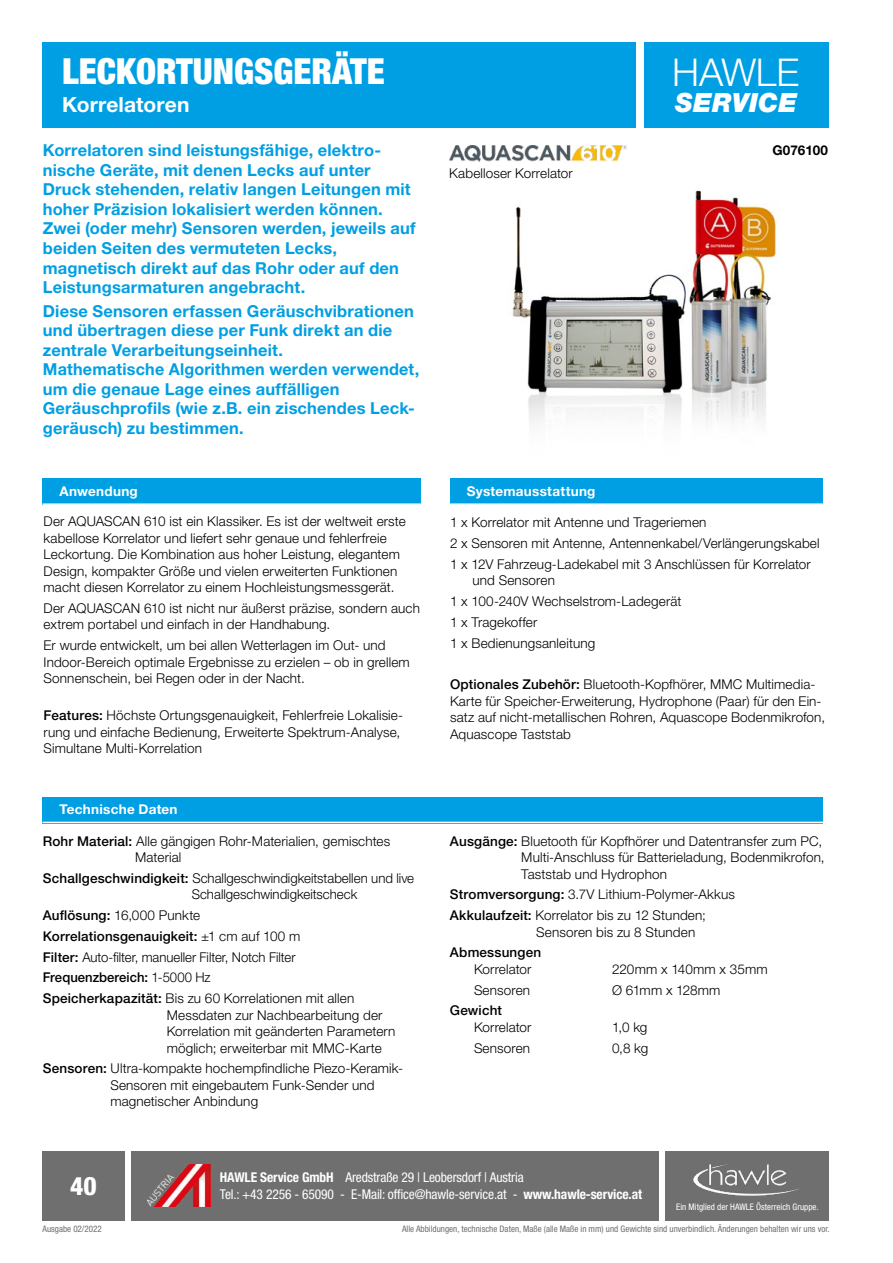
<style>
.page{position:relative;width:893px;height:1263px;background:#fff}
.page>*{position:absolute;margin:0;border:0;box-sizing:border-box;transform-origin:0 0}
.t1{font:300 38.4px "Helvetica Neue LT Pro";letter-spacing:-.005em;color:#fff}
.t2{font:900 condensed 36px "Helvetica Neue LT Pro";color:#fff}
.t3{font:italic 900 26.55px "Helvetica Neue LT Pro";letter-spacing:.005em;color:#fff}
.t4{font:800 condensed 25.5px "Helvetica Neue LT Pro";color:#fff}
.t5{font:700 21px "Helvetica Neue LT Pro";letter-spacing:.005em;color:#fff}
.t6{font:700 16.5px/19.5px "Helvetica Neue LT Pro";letter-spacing:.01em;color:#009fe3}
.t7{font:300 13.5px/16.5px "Helvetica Neue LT Pro";letter-spacing:.01em;color:#000}
.t8{font:condensed 13.5px/16.2px "Helvetica Neue LT Pro";letter-spacing:-.01em;color:#fff}
.t9{font:700 13.5px "Helvetica Neue LT Pro";letter-spacing:.02em;color:#fff}
.t10{font:500 13.5px "Helvetica Neue LT Pro";letter-spacing:.01em;color:#000}
.t11{font:300 13.5px "Helvetica Neue LT Pro";letter-spacing:-.015em;color:#000}
.t12{font:700 13.5px "Helvetica Neue LT Pro";color:#000}
.t13{font:condensed 9px "Helvetica Neue LT Pro";color:#706f6f}
.t14{font:condensed 9px "Helvetica Neue LT Pro";color:#fff}
.s1{font-weight:500}
.s2{font-weight:700}
</style>
<div class="page">
<div style="left:43px;top:43px;width:593px;height:85px;background:#009fe3"></div>
<div style="left:131px;top:1151px;width:528px;height:69px;background:#706f6f"></div>
<img style="left:147px;top:1164px;width:64px;height:42px">
<div style="left:644px;top:43px;width:185px;height:85px;background:#009fe3"></div>
<div style="left:665px;top:1151px;width:164px;height:69px;background:#706f6f"></div>
<img style="left:693px;top:1164px;width:106px;height:32px">
<div style="left:43px;top:1151px;width:82px;height:69px;background:#706f6f"></div>
<div style="left:43px;top:479px;width:378px;height:26px;background:#009fe3"></div>
<hr style="left:43px;top:503px;width:378px;height:2px;background:#fff">
<img style="left:512px;top:190px;width:265px;height:234px">
<div style="left:450px;top:479px;width:373px;height:26px;background:#009fe3"></div>
<hr style="left:450px;top:503px;width:379px;height:2px;background:#fff">
<div style="left:43px;top:797px;width:780px;height:26px;background:#009fe3"></div>
<hr style="left:43px;top:822px;width:786px;height:1px;background:#fff">
<img style="left:449px;top:145px;width:178px;height:17px">
<h2 class="t2" style="left:62px;top:49px;width:324px">LECKORTUNGSGERÄTE</h2>
<h3 class="t5" style="left:62px;top:91px;width:129px">Korrelatoren</h3>
<p class="t6" style="left:43px;top:140px;width:374px">Korrelatoren sind leistungsfähige, elektro&shy;nische Geräte, mit denen Lecks auf unter Druck stehenden, relativ langen Leitungen mit hoher Präzision lokalisiert werden können.<br>Zwei (oder mehr) Sensoren werden, jeweils auf beiden Seiten des vermuteten Lecks, magnetisch direkt auf das Rohr oder auf den Leistungsarmaturen angebracht.</p>
<p class="t6" style="left:43px;top:301px;width:378px">Diese Sensoren erfassen Geräuschvibrationen und übertragen diese per Funk direkt an die zentrale Verarbeitungseinheit.<br>Mathematische Algorithmen werden verwendet, um die genaue Lage eines auffälligen Geräuschprofils (wie z.B. ein zischendes Leck&shy;geräusch) zu bestimmen.</p>
<p class="t9" style="left:60px;top:483px;width:80px">Anwendung</p>
<p class="t7" style="left:44px;top:513px;width:364px">Der AQUASCAN 610 ist ein Klassiker. Es ist der weltweit erste kabellose Korrelator und liefert sehr genaue und fehlerfreie Leckortung. Die Kombination aus hoher Leistung, elegantem Design, kompakter Größe und vielen erweiterten Funktionen macht diesen Korrelator zu einem Hochleistungsmessgerät.</p>
<p class="t7" style="left:44px;top:600px;width:378px">Der AQUASCAN 610 ist nicht nur äußerst präzise, sondern auch extrem portabel und einfach in der Handhabung.</p>
<p class="t7" style="left:44px;top:637px;width:368px">Er wurde entwickelt, um bei allen Wetterlagen im Out- und<br>Indoor-Bereich optimale Ergebnisse zu erzielen – ob in grellem<br>Sonnenschein, bei Regen oder in der Nacht.</p>
<p class="t7" style="left:44px;top:707px;width:361px"><span class="s1">Features:</span> Höchste Ortungsgenauigkeit, Fehlerfreie Lokalisie&shy;rung und einfache Bedienung, Erweiterte Spektrum-Analyse,<br>Simultane Multi-Korrelation</p>
<p class="t9" style="left:60px;top:801px;width:120px">Technische Daten</p>
<p class="t7" style="left:135px;top:832px;width:257px;text-indent:-92px"><span class="s1">Rohr Material:</span> Alle gängigen Rohr-Materialien, gemischtes<br>Material</p>
<p class="t7" style="left:192px;top:869px;width:224px;text-indent:-149px"><span class="s1">Schallgeschwindigkeit:</span> Schallgeschwindigkeitstabellen und live<br>Schallgeschwindigkeitscheck</p>
<p class="t7" style="left:43px;top:905px;width:313px;line-height:20.7px"><span class="s1">Auflösung:</span> 16,000 Punkte <span class="s1">Korrelationsgenauigkeit:</span> ±1 cm auf 100 m<br><span class="s1">Filter:</span> Auto-filter, manueller Filter, Notch Filter <span class="s1">Frequenzbereich:</span> 1-5000 Hz<br><span class="s1">Speicherkapazität:</span> Bis zu 60 Korrelationen mit allen</p>
<p class="t7" style="left:167px;top:1006px;width:230px">Messdaten zur Nachbearbeitung der<br>Korrelation mit geänderten Parametern möglich; erweiterbar mit MMC-Karte</p>
<p class="t7" style="left:110px;top:1060px;width:294px;text-indent:-68px"><span class="s1">Sensoren:</span> Ultra-kompakte hochempfindliche Piezo-Keramik-<br>Sensoren mit eingebautem Funk-Sender und magnetischer Anbindung</p>
<h1 class="t1" style="left:672px;top:49px;width:128px">HAWLE</h1>
<h3 class="t3" style="left:675px;top:86px;width:123px">SERVICE</h3>
<p class="t7" style="left:449px;top:164px;width:125px">Kabelloser Korrelator</p>
<p class="t9" style="left:467px;top:483px;width:130px">Systemausstattung</p>
<p class="t12" style="left:773px;top:142px;width:57px">G076100</p>
<p class="t7" style="left:450px;top:512px;width:371px;line-height:20.7px">1 x Korrelator mit Antenne und Trageriemen<br>2 x Sensoren mit Antenne, Antennenkabel/Verlängerungskabel<br>1 x 12V Fahrzeug-Ladekabel mit 3 Anschlüssen für Korrelator</p>
<p class="t7" style="left:450px;top:570px;width:233px;line-height:20.7px;text-indent:23px">und Sensoren<br>1 x 100-240V Wechselstrom-Ladegerät<br>1 x Tragekoffer<br>1 x Bedienungsanleitung</p>
<p class="t7" style="left:450px;top:676px;width:377px"><span class="s1">Optionales Zubehör:</span> Bluetooth-Kopfhörer, MMC Multimedia-Karte für Speicher-Erweiterung, Hydrophone (Paar) für den Ein&shy;satz auf nicht-metallischen Rohren, Aquascope Bodenmikrofon, Aquascope Taststab</p>
<p class="t7" style="left:521px;top:832px;width:305px;text-indent:-71px"><span class="s1">Ausgänge:</span> Bluetooth für Kopfhörer und Datentransfer zum PC,<br>Multi-Anschluss für Batterieladung, Bodenmikrofon,<br>Taststab und Hydrophon</p>
<p class="t7" style="left:450px;top:884px;width:286px;line-height:20.7px"><span class="s1">Stromversorgung:</span> 3.7V Lithium-Polymer-Akkus<br><span class="s1">Akkulaufzeit:</span> Korrelator bis zu 12 Stunden;</p>
<p class="t7" style="left:536px;top:923px;width:161px">Sensoren bis zu 8 Stunden</p>
<p class="t10" style="left:450px;top:944px;width:93px">Abmessungen</p>
<p class="t7" style="left:474px;top:960px;width:59px">Korrelator</p>
<p class="t7" style="left:612px;top:960px;width:157px">220mm x 140mm x 35mm</p>
<p class="t7" style="left:474px;top:981px;width:58px">Sensoren</p>
<p class="t11" style="left:612px;top:981px;width:110px">Ø 61mm x 128mm</p>
<p class="t10" style="left:450px;top:1002px;width:54px">Gewicht</p>
<p class="t7" style="left:474px;top:1018px;width:59px">Korrelator</p>
<p class="t7" style="left:612px;top:1018px;width:37px">1,0 kg</p>
<p class="t7" style="left:474px;top:1039px;width:58px">Sensoren</p>
<p class="t7" style="left:612px;top:1039px;width:38px">0,8 kg</p>
<h3 class="t4" style="left:70px;top:1170px;width:28px">40</h3>
<p class="t13" style="left:43px;top:1224px;width:61px">Ausgabe 02/2022</p>
<p class="t8" style="left:220px;top:1169px;width:424px"><span class="s2">HAWLE Service GmbH</span> Aredstraße 29 | Leobersdorf | Austria<br>Tel.: +43 2256 - 65090 - E-Mail: office@hawle-service.at - <span class="s2">www.hawle-service.at</span></p>
<p class="t14" style="left:676px;top:1201px;width:144px">Ein Mitglied der HAWLE Österreich Gruppe.</p>
<p class="t13" style="left:402px;top:1224px;width:429px">Alle Abbildungen, technische Daten, Maße (alle Maße in mm) und Gewichte sind unverbindlich. Änderungen behalten wir uns vor.</p>
</div>
